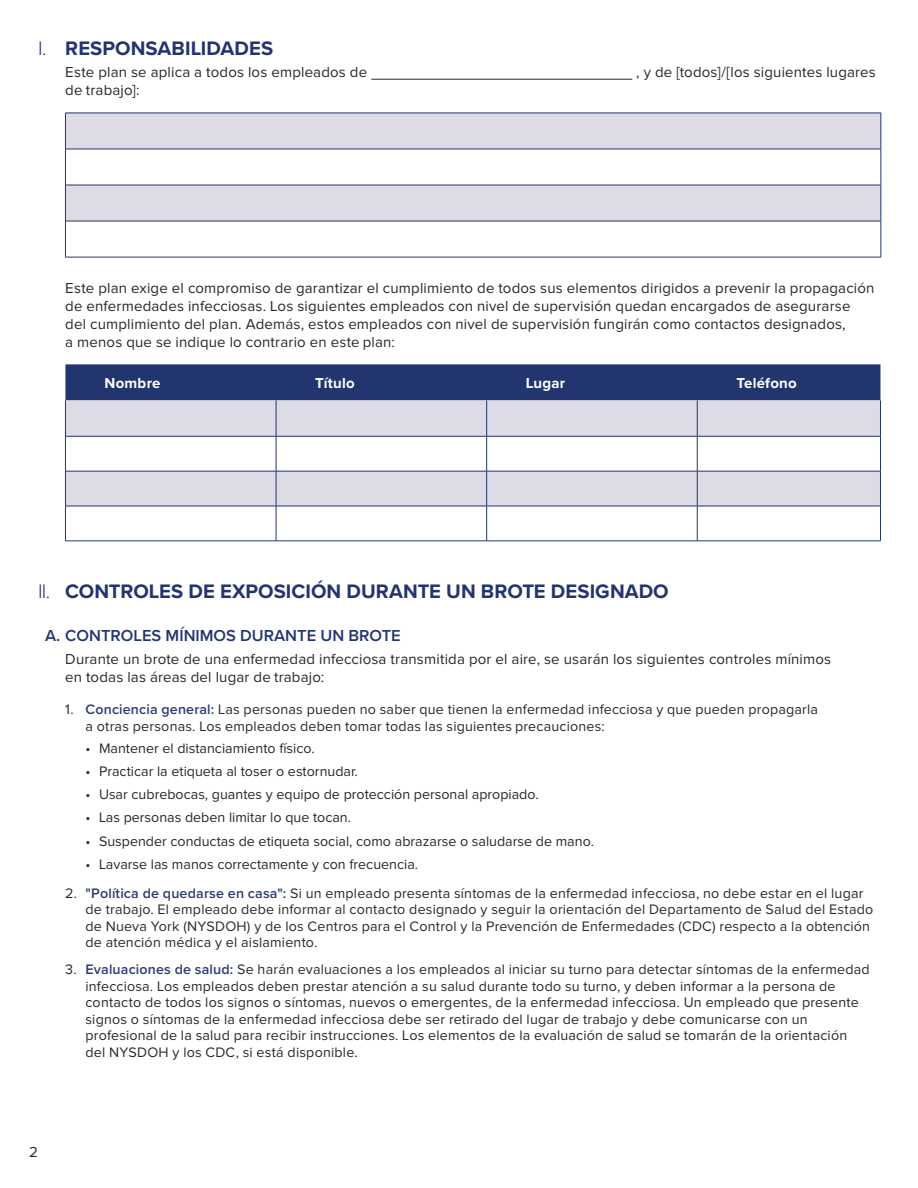
<style>
.page{position:relative;width:918px;height:1188px;background:#fff}
.page>*{position:absolute;margin:0;border:0;box-sizing:border-box;transform-origin:0 0}
.t1{font:700 20.25px "Proxima Nova";color:#23356f}
.t2{font:600 16.5px "Proxima Nova";color:#23356f}
.Body_Copy{font:15px/18px "Proxima Nova";letter-spacing:.01em;color:#292829}
.Charts__Title{font:700 15px "Proxima Nova";letter-spacing:.015em;color:#fff}
.t3{font:14.25px/16.5px "Proxima Nova";letter-spacing:.015em;color:#292829}
.s1{font-weight:300}
.s2{font-weight:600;color:#2d3c74}
</style>
<div class="page">
<hr style="left:371px;top:79px;width:261px;height:1px;background:#292829">
<svg style="left:66px;top:114px;width:815px;height:107px;fill:#dddbe5"></svg>
<hr style="left:65px;top:113px;width:816px;height:1px;background:#23356f">
<hr style="left:65px;top:149px;width:816px;height:1px;background:#23356f">
<hr style="left:65px;top:185px;width:816px;height:1px;background:#23356f">
<hr style="left:65px;top:221px;width:816px;height:1px;background:#23356f">
<hr style="left:65px;top:257px;width:816px;height:1px;background:#23356f">
<hr style="left:65px;top:113px;width:1px;height:36px;background:#23356f">
<hr style="left:881px;top:113px;width:1px;height:36px;background:#23356f">
<hr style="left:65px;top:149px;width:1px;height:36px;background:#23356f">
<hr style="left:881px;top:149px;width:1px;height:36px;background:#23356f">
<hr style="left:65px;top:185px;width:1px;height:36px;background:#23356f">
<hr style="left:881px;top:185px;width:1px;height:36px;background:#23356f">
<hr style="left:65px;top:221px;width:1px;height:36px;background:#23356f">
<hr style="left:881px;top:221px;width:1px;height:36px;background:#23356f">
<div style="left:65px;top:364px;width:815px;height:36px;background:#23356f"></div>
<svg style="left:66px;top:400px;width:814px;height:106px;fill:#dddbe5"></svg>
<hr style="left:65px;top:506px;width:1px;height:35px;background:#23356f">
<hr style="left:276px;top:506px;width:1px;height:35px;background:#23356f">
<hr style="left:486px;top:506px;width:1px;height:35px;background:#23356f">
<hr style="left:697px;top:506px;width:1px;height:35px;background:#23356f">
<hr style="left:880px;top:506px;width:1px;height:35px;background:#23356f">
<hr style="left:65px;top:541px;width:211px;height:1px;background:#23356f">
<hr style="left:276px;top:541px;width:211px;height:1px;background:#23356f">
<hr style="left:487px;top:541px;width:210px;height:1px;background:#23356f">
<hr style="left:697px;top:541px;width:184px;height:1px;background:#23356f">
<hr style="left:880px;top:400px;width:1px;height:36px;background:#23356f">
<hr style="left:65px;top:436px;width:1px;height:35px;background:#23356f">
<hr style="left:880px;top:436px;width:1px;height:35px;background:#23356f">
<hr style="left:65px;top:471px;width:1px;height:35px;background:#23356f">
<hr style="left:880px;top:471px;width:1px;height:35px;background:#23356f">
<hr style="left:65px;top:506px;width:211px;height:1px;background:#23356f">
<hr style="left:276px;top:506px;width:211px;height:1px;background:#23356f">
<hr style="left:487px;top:506px;width:210px;height:1px;background:#23356f">
<hr style="left:697px;top:506px;width:184px;height:1px;background:#23356f">
<hr style="left:65px;top:400px;width:1px;height:36px;background:#23356f">
<hr style="left:276px;top:400px;width:1px;height:36px;background:#23356f">
<hr style="left:486px;top:400px;width:1px;height:36px;background:#23356f">
<hr style="left:65px;top:436px;width:211px;height:1px;background:#23356f">
<hr style="left:697px;top:400px;width:1px;height:36px;background:#23356f">
<hr style="left:276px;top:436px;width:211px;height:1px;background:#23356f">
<hr style="left:276px;top:436px;width:1px;height:35px;background:#23356f">
<hr style="left:487px;top:436px;width:210px;height:1px;background:#23356f">
<hr style="left:486px;top:436px;width:1px;height:35px;background:#23356f">
<hr style="left:697px;top:436px;width:184px;height:1px;background:#23356f">
<hr style="left:697px;top:436px;width:1px;height:35px;background:#23356f">
<hr style="left:65px;top:471px;width:211px;height:1px;background:#23356f">
<hr style="left:276px;top:471px;width:211px;height:1px;background:#23356f">
<hr style="left:276px;top:471px;width:1px;height:35px;background:#23356f">
<hr style="left:487px;top:471px;width:210px;height:1px;background:#23356f">
<hr style="left:486px;top:471px;width:1px;height:35px;background:#23356f">
<hr style="left:697px;top:471px;width:184px;height:1px;background:#23356f">
<hr style="left:697px;top:471px;width:1px;height:35px;background:#23356f">
<p class="t1" style="left:38px;top:33px;width:236px"><span class="s1">I.</span> RESPONSABILIDADES</p>
<p class="Body_Copy" style="left:65px;top:64px;width:303px">Este plan se aplica a todos los empleados de</p>
<p class="Body_Copy" style="left:636px;top:64px;width:241px">, y de [todos]/[los siguientes lugares</p>
<p class="Body_Copy" style="left:65px;top:82px;width:76px">de trabajo]:</p>
<p class="Body_Copy" style="left:65px;top:279px;width:811px">Este plan exige el compromiso de garantizar el cumplimiento de todos sus elementos dirigidos a prevenir la propagación de enfermedades infecciosas. Los siguientes empleados con nivel de supervisión quedan encargados de asegurarse del cumplimiento del plan. Además, estos empleados con nivel de supervisión fungirán como contactos designados,<br>a menos que se indique lo contrario en este plan:</p>
<p class="Charts__Title" style="left:105px;top:372px;width:57px">Nombre</p>
<p class="Charts__Title" style="left:315px;top:372px;width:41px">Título</p>
<p class="Charts__Title" style="left:526px;top:372px;width:41px">Lugar</p>
<p class="Charts__Title" style="left:736px;top:372px;width:62px">Teléfono</p>
<p class="t1" style="left:38px;top:576px;width:632px"><span class="s1">II.</span> CONTROLES DE EXPOSICIÓN DURANTE UN BROTE DESIGNADO</p>
<p class="t2" style="left:45px;top:623px;width:357px">A. CONTROLES MÍNIMOS DURANTE UN BROTE</p>
<p class="Body_Copy" style="left:65px;top:650px;width:767px">Durante un brote de una enfermedad infecciosa transmitida por el aire, se usarán los siguientes controles mínimos en todas las áreas del lugar de trabajo:</p>
<p class="t3" style="left:86px;top:702px;width:734px;text-indent:-20px">1. <span class="s2">Conciencia general:</span> Las personas pueden no saber que tienen la enfermedad infecciosa y que pueden propagarla a otras personas. Los empleados deben tomar todas las siguientes precauciones:</p>
<p class="t3" style="left:86px;top:740px;width:231px">• Mantener el distanciamiento físico.</p>
<p class="t3" style="left:86px;top:764px;width:274px">• Practicar la etiqueta al toser o estornudar.</p>
<p class="t3" style="left:86px;top:787px;width:455px">• Usar cubrebocas, guantes y equipo de protección personal apropiado.</p>
<p class="t3" style="left:86px;top:810px;width:267px">• Las personas deben limitar lo que tocan.</p>
<p class="t3" style="left:86px;top:833px;width:510px">• Suspender conductas de etiqueta social, como abrazarse o saludarse de mano.</p>
<p class="t3" style="left:86px;top:857px;width:334px">• Lavarse las manos correctamente y con frecuencia.</p>
<p class="t3" style="left:86px;top:885px;width:789px;text-indent:-20px">2. <span class="s2">"Política de quedarse en casa":</span> Si un empleado presenta síntomas de la enfermedad infecciosa, no debe estar en el lugar de trabajo. El empleado debe informar al contacto designado y seguir la orientación del Departamento de Salud del Estado de Nueva York (NYSDOH) y de los Centros para el Control y la Prevención de Enfermedades (CDC) respecto a la obtención de atención médica y el aislamiento.</p>
<p class="t3" style="left:86px;top:962px;width:786px;text-indent:-20px">3. <span class="s2">Evaluaciones de salud:</span> Se harán evaluaciones a los empleados al iniciar su turno para detectar síntomas de la enfermedad infecciosa. Los empleados deben prestar atención a su salud durante todo su turno, y deben informar a la persona de contacto de todos los signos o síntomas, nuevos o emergentes, de la enfermedad infecciosa. Un empleado que presente signos o síntomas de la enfermedad infecciosa debe ser retirado del lugar de trabajo y debe comunicarse con un profesional de la salud para recibir instrucciones. Los elementos de la evaluación de salud se tomarán de la orientación del NYSDOH y los CDC, si está disponible.</p>
<p class="Body_Copy" style="left:29px;top:1144px;width:10px">2</p>
</div>
